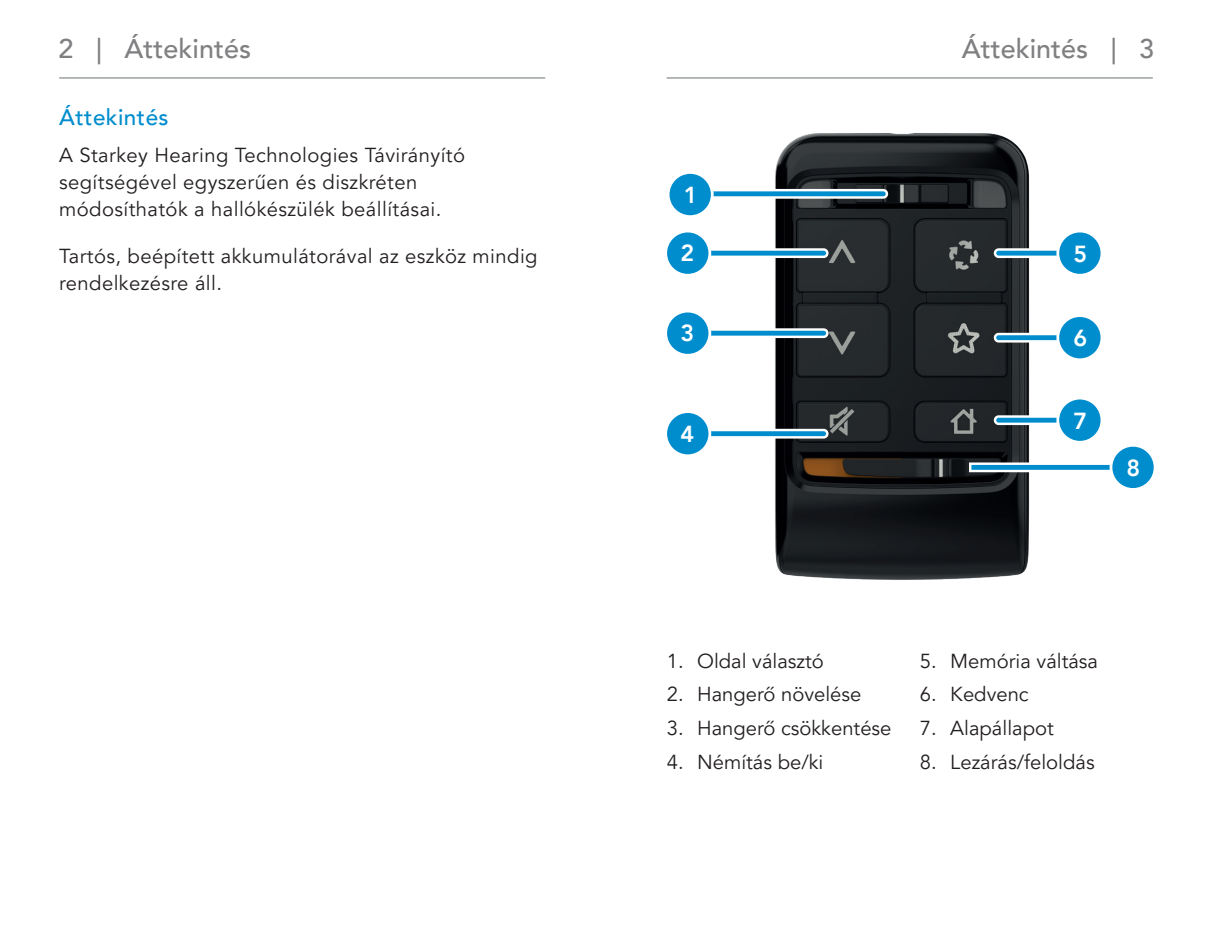
<style>
.page{position:relative;width:1212px;height:925px;background:#fff}
.page>*{position:absolute;margin:0;border:0;box-sizing:border-box;transform-origin:0 0}
.t1{font:500 27px "Avenir LT Pro";color:#808083}
.t2{font:800 23.18px "Avenir LT Pro";color:#fff}
.t3{font:500 22.5px "Avenir LT Pro";letter-spacing:.02em;color:#008dce}
.t4{font:20.25px/27px "Avenir LT Pro";letter-spacing:.02em;color:#231f20}
.t5{font:20.25px "Avenir LT Pro";color:#231f20}
</style>
<div class="page">
<hr style="left:59px;top:77px;width:486px;height:2px;background:#7b8080">
<hr style="left:667px;top:77px;width:486px;height:2px;background:#7b8080">
<img style="left:775px;top:133px;width:255px;height:447px">
<div style="left:682px;top:190px;width:205px;height:7px;background:#008dce;border-radius:4px"></div>
<div style="left:680px;top:189px;width:208px;height:10px;border:2px solid #fff;border-radius:4px"></div>
<svg style="left:968px;top:461px;width:141px;height:12px"></svg>
<div style="left:1111px;top:445px;width:44px;height:44px;background:#008dce;border-radius:50%"></div>
<div style="left:1109px;top:444px;width:47px;height:47px;border:3px solid #fff;border-radius:50%"></div>
<div style="left:686px;top:249px;width:141px;height:8px;background:#008dce;border-radius:4px"></div>
<div style="left:685px;top:248px;width:143px;height:10px;border:2px solid #fff;border-radius:4px"></div>
<div style="left:666px;top:231px;width:44px;height:44px;background:#008dce;border-radius:50%"></div>
<div style="left:664px;top:230px;width:47px;height:47px;border:3px solid #fff;border-radius:50%"></div>
<div style="left:686px;top:329px;width:141px;height:8px;background:#008dce;border-radius:4px"></div>
<div style="left:685px;top:328px;width:143px;height:10px;border:2px solid #fff;border-radius:4px"></div>
<div style="left:666px;top:311px;width:44px;height:44px;background:#008dce;border-radius:50%"></div>
<div style="left:664px;top:310px;width:47px;height:47px;border:3px solid #fff;border-radius:50%"></div>
<div style="left:686px;top:430px;width:141px;height:7px;background:#008dce;border-radius:4px"></div>
<div style="left:685px;top:429px;width:143px;height:9px;border:2px solid #fff;border-radius:4px"></div>
<div style="left:666px;top:412px;width:44px;height:44px;background:#008dce;border-radius:50%"></div>
<div style="left:664px;top:410px;width:47px;height:47px;border:3px solid #fff;border-radius:50%"></div>
<div style="left:995px;top:416px;width:85px;height:8px;background:#008dce;border-radius:4px"></div>
<div style="left:994px;top:415px;width:87px;height:10px;border:2px solid #fff;border-radius:4px"></div>
<div style="left:1058px;top:398px;width:44px;height:44px;background:#008dce;border-radius:50%"></div>
<div style="left:1056px;top:397px;width:47px;height:47px;border:3px solid #fff;border-radius:50%"></div>
<div style="left:995px;top:249px;width:85px;height:8px;background:#008dce;border-radius:4px"></div>
<div style="left:994px;top:248px;width:87px;height:10px;border:2px solid #fff;border-radius:4px"></div>
<div style="left:1058px;top:231px;width:44px;height:44px;background:#008dce;border-radius:50%"></div>
<div style="left:1056px;top:230px;width:47px;height:47px;border:3px solid #fff;border-radius:50%"></div>
<div style="left:995px;top:334px;width:85px;height:7px;background:#008dce;border-radius:4px"></div>
<div style="left:994px;top:333px;width:87px;height:10px;border:2px solid #fff;border-radius:4px"></div>
<div style="left:1058px;top:316px;width:44px;height:44px;background:#008dce;border-radius:50%"></div>
<div style="left:1056px;top:314px;width:47px;height:47px;border:3px solid #fff;border-radius:50%"></div>
<div style="left:668px;top:172px;width:44px;height:45px;background:#008dce;border-radius:50%"></div>
<div style="left:667px;top:171px;width:47px;height:47px;border:3px solid #fff;border-radius:50%"></div>
<h1 class="t1" style="left:59px;top:32px;width:194px">2 | Áttekintés</h1>
<h1 class="t1" style="left:962px;top:32px;width:194px">Áttekintés | 3</h1>
<p class="t3" style="left:59px;top:104px;width:111px">Áttekintés</p>
<p class="t4" style="left:59px;top:142px;width:407px">A Starkey Hearing Technologies Távirányító segítségével egyszerűen és diszkréten módosíthatók a hallókészülék beállításai.</p>
<p class="t4" style="left:59px;top:243px;width:480px">Tartós, beépített akkumulátorával az eszköz mindig rendelkezésre áll.</p>
<p class="t2" style="left:684px;top:181px;width:15px">1</p>
<p class="t2" style="left:680px;top:239px;width:15px">2</p>
<p class="t2" style="left:680px;top:320px;width:15px">3</p>
<p class="t2" style="left:680px;top:421px;width:15px">4</p>
<p class="t2" style="left:1073px;top:240px;width:15px">5</p>
<p class="t2" style="left:1073px;top:325px;width:15px">6</p>
<p class="t2" style="left:1073px;top:407px;width:15px">7</p>
<p class="t2" style="left:1126px;top:454px;width:15px">8</p>
<p class="t5" style="left:667px;top:648px;width:159px">1. Oldal választó</p>
<p class="t5" style="left:667px;top:682px;width:196px">2. Hangerő növelése</p>
<p class="t5" style="left:667px;top:716px;width:226px">3. Hangerő csökkentése</p>
<p class="t5" style="left:667px;top:750px;width:158px">4. Némítás be/ki</p>
<p class="t5" style="left:920px;top:648px;width:180px">5. Memória váltása</p>
<p class="t5" style="left:920px;top:682px;width:110px">6. Kedvenc</p>
<p class="t5" style="left:920px;top:716px;width:135px">7. Alapállapot</p>
<p class="t5" style="left:920px;top:750px;width:176px">8. Lezárás/feloldás</p>
</div>
